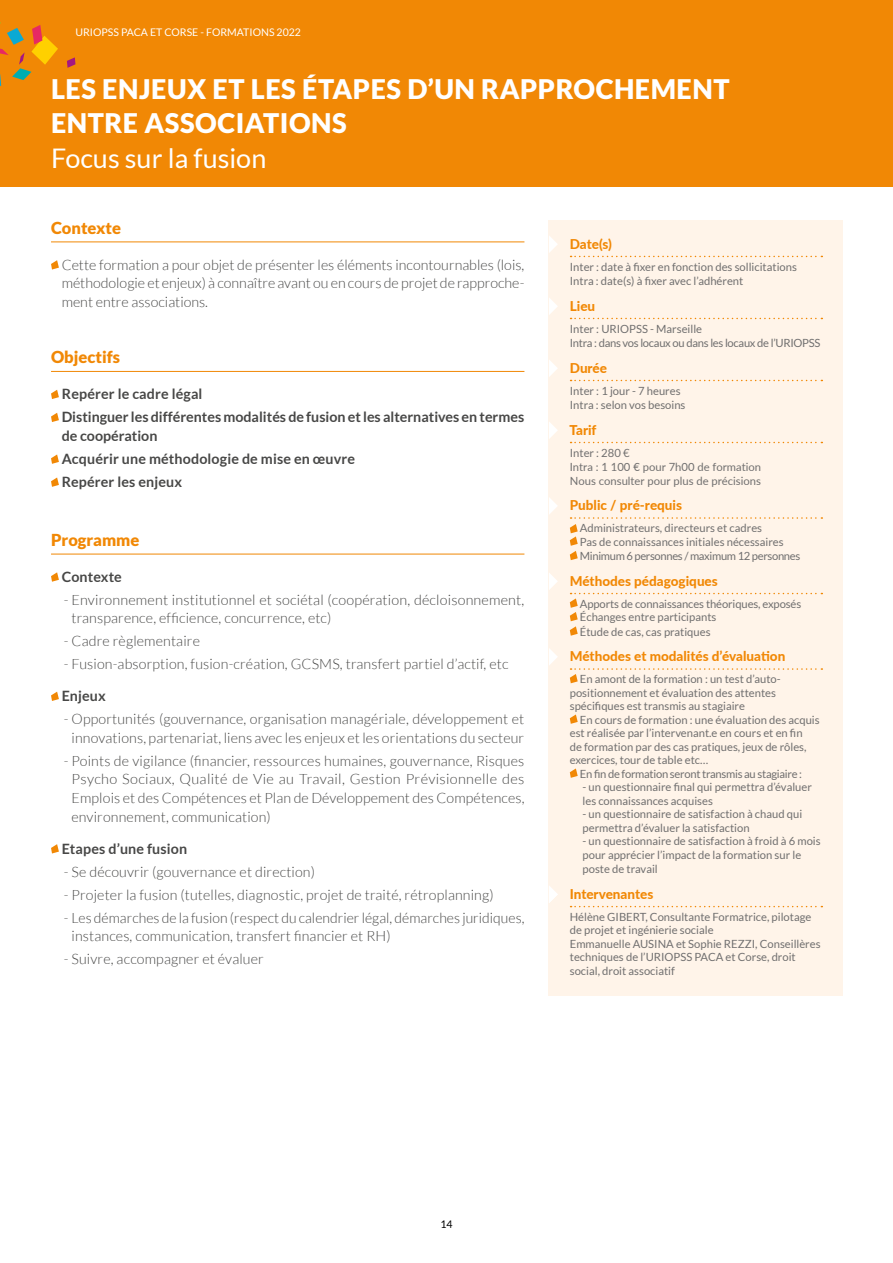
<style>
.page{position:relative;width:893px;height:1263px;background:#fff}
.page>*{position:absolute;margin:0;border:0;box-sizing:border-box;transform-origin:0 0}
.t1{font:900 27px/34.5px "Lato";letter-spacing:.02em;color:#fff}
.t2{font:27px "Lato";color:#fff}
.t3{font:900 16.5px "Lato";color:#f18805}
.t4{font:300 14.25px/18.8px "Lato";letter-spacing:.01em;color:#474746;text-align:justify}
.t5{font:700 14.25px/23px "Lato";letter-spacing:.01em;color:#474746}
.t6{font:800 13.5px "Lato";color:#f18805}
.t7{font:11.25px/14px "Lato";color:#706f6f}
.t8{font:11.25px/14.4px "Lato";letter-spacing:-.025em;color:#706f6f}
.t9{font:10.5px "Lato";color:#fff}
.t10{font:10.5px "Lato";color:#000}
</style>
<div class="page">
<div style="left:0;top:0;width:893px;height:187px;background:#f18805"></div>
<svg style="left:67px;top:57px;width:8px;height:11px"></svg>
<svg style="left:0;top:22px;width:58px;height:64px"></svg>
<hr style="left:51px;top:242px;width:473px;height:1px;background:#f18805">
<hr style="left:51px;top:371px;width:473px;height:1px;background:#f18805">
<hr style="left:51px;top:554px;width:473px;height:1px;background:#f18805">
<svg style="left:51px;top:260px;width:8px;height:10px"></svg>
<svg style="left:51px;top:390px;width:8px;height:9px"></svg>
<svg style="left:51px;top:413px;width:8px;height:9px"></svg>
<svg style="left:51px;top:454px;width:8px;height:10px"></svg>
<svg style="left:51px;top:477px;width:8px;height:10px"></svg>
<svg style="left:51px;top:572px;width:8px;height:10px"></svg>
<svg style="left:51px;top:692px;width:8px;height:9px"></svg>
<svg style="left:51px;top:844px;width:8px;height:9px"></svg>
<div style="left:549px;top:220px;width:294px;height:776px;background:#fff4e9"></div>
<svg style="left:571px;top:256px;width:251px;height:1px"></svg>
<svg style="left:571px;top:318px;width:251px;height:1px"></svg>
<svg style="left:571px;top:380px;width:251px;height:1px"></svg>
<svg style="left:571px;top:442px;width:251px;height:1px"></svg>
<svg style="left:571px;top:906px;width:251px;height:1px"></svg>
<svg style="left:570px;top:517px;width:252px;height:43px"></svg>
<svg style="left:570px;top:593px;width:252px;height:43px"></svg>
<svg style="left:570px;top:668px;width:252px;height:15px"></svg>
<svg style="left:570px;top:714px;width:8px;height:10px"></svg>
<svg style="left:570px;top:768px;width:8px;height:10px"></svg>
<svg style="left:549px;top:236px;width:9px;height:17px"></svg>
<svg style="left:549px;top:298px;width:9px;height:17px"></svg>
<svg style="left:549px;top:360px;width:9px;height:17px"></svg>
<svg style="left:549px;top:422px;width:9px;height:17px"></svg>
<svg style="left:549px;top:498px;width:8px;height:16px"></svg>
<svg style="left:549px;top:573px;width:9px;height:17px"></svg>
<svg style="left:549px;top:648px;width:9px;height:17px"></svg>
<svg style="left:549px;top:886px;width:9px;height:17px"></svg>
<p class="t9" style="left:75px;top:27px;width:227px">URIOPSS PACA ET CORSE - FORMATIONS 2022</p>
<h1 class="t1" style="left:51px;top:71px;width:680px">LES ENJEUX ET LES ÉTAPES D’UN RAPPROCHEMENT<br>ENTRE ASSOCIATIONS</h1>
<h1 class="t2" style="left:51px;top:143px;width:217px">Focus sur la fusion</h1>
<h2 class="t3" style="left:51px;top:218px;width:72px">Contexte</h2>
<p class="t4" style="left:62px;top:255px;width:464px">Cette formation a pour objet de présenter les éléments incontournables (lois, méthodologie et enjeux) à connaître avant ou en cours de projet de rapproche&shy;ment entre associations.</p>
<h2 class="t3" style="left:51px;top:348px;width:70px">Objectifs</h2>
<p class="t5" style="left:62px;top:382px;width:464px">Repérer le cadre légal<br>Distinguer les différentes modalités de fusion et les alternatives en termes</p>
<p class="t5" style="left:62px;top:424px;width:295px">de coopération<br>Acquérir une méthodologie de mise en œuvre<br>Repérer les enjeux</p>
<h2 class="t3" style="left:51px;top:530px;width:90px">Programme</h2>
<p class="t5" style="left:62px;top:565px;width:62px">Contexte</p>
<p class="t4" style="left:72px;top:590px;width:454px;text-indent:-8px">- Environnement institutionnel et sociétal (coopération, décloisonnement, transparence, efficience, concurrence, etc)</p>
<p class="t4" style="left:64px;top:632px;width:138px">- Cadre règlementaire</p>
<p class="t4" style="left:64px;top:655px;width:446px">- Fusion-absorption, fusion-création, GCSMS, transfert partiel d’actif, etc</p>
<p class="t5" style="left:62px;top:684px;width:46px">Enjeux</p>
<p class="t4" style="left:64px;top:709px;width:462px;text-align:center">- Opportunités (gouvernance, organisation managériale, développement et innovations, partenariat, liens avec les enjeux et les orientations du secteur</p>
<p class="t4" style="left:72px;top:751px;width:455px;text-indent:-8px">- Points de vigilance (financier, ressources humaines, gouvernance, Risques Psycho Sociaux, Qualité de Vie au Travail, Gestion Prévisionnelle des Emplois et des Compétences et Plan de Développement des Compétences, environnement, communication)</p>
<p class="t5" style="left:62px;top:837px;width:127px">Etapes d’une fusion</p>
<p class="t4" style="left:64px;top:862px;width:253px">- Se découvrir (gouvernance et direction)</p>
<p class="t4" style="left:64px;top:885px;width:431px">- Projeter la fusion (tutelles, diagnostic, projet de traité, rétroplanning)</p>
<p class="t4" style="left:72px;top:908px;width:454px;text-indent:-8px">- Les démarches de la fusion (respect du calendrier légal, démarches juridiques, instances, communication, transfert financier et RH)</p>
<p class="t4" style="left:64px;top:950px;width:202px">- Suivre, accompagner et évaluer</p>
<p class="t6" style="left:570px;top:234px;width:44px">Date(s)</p>
<p class="t7" style="left:570px;top:259px;width:229px;line-height:14.4px">Inter : date à fixer en fonction des sollicitations<br>Intra : date(s) à fixer avec l’adhérent</p>
<p class="t6" style="left:570px;top:296px;width:27px">Lieu</p>
<p class="t8" style="left:570px;top:321px;width:252px">Inter : URIOPSS - Marseille<br>Intra : dans vos locaux ou dans les locaux de l’URIOPSS</p>
<p class="t6" style="left:570px;top:358px;width:39px">Durée</p>
<p class="t7" style="left:570px;top:383px;width:117px;line-height:14.4px">Inter : 1 jour - 7 heures<br>Intra : selon vos besoins</p>
<p class="t6" style="left:569px;top:420px;width:29px">Tarif</p>
<p class="t7" style="left:570px;top:446px;width:193px">Inter : 280 €<br>Intra : 1 100 € pour 7h00 de formation<br>Nous consulter pour plus de précisions</p>
<p class="t6" style="left:570px;top:495px;width:114px">Public / pré-requis</p>
<p class="t7" style="left:580px;top:521px;width:222px">Administrateurs, directeurs et cadres<br>Pas de connaissances initiales nécessaires<br>Minimum 6 personnes / maximum 12 personnes</p>
<p class="t6" style="left:570px;top:571px;width:150px">Méthodes pédagogiques</p>
<p class="t7" style="left:580px;top:597px;width:223px">Apports de connaissances théoriques, exposés<br>Échanges entre participants<br>Étude de cas, cas pratiques</p>
<p class="t6" style="left:570px;top:646px;width:217px">Méthodes et modalités d’évaluation</p>
<p class="t7" style="left:570px;top:672px;width:212px;line-height:13.5px;text-indent:10px">En amont de la formation : un test d’auto&shy;positionnement et évaluation des attentes spécifiques est transmis au stagiaire</p>
<p class="t7" style="left:580px;top:713px;width:241px">En cours de formation : une évaluation des acquis</p>
<p class="t7" style="left:570px;top:726px;width:234px">est réalisée par l’intervenant.e en cours et en fin</p>
<p class="t7" style="left:570px;top:740px;width:238px">de formation par des cas pratiques, jeux de rôles,</p>
<p class="t7" style="left:570px;top:753px;width:140px">exercices, tour de table etc…</p>
<p class="t8" style="left:580px;top:766px;width:224px">En fin de formation seront transmis au stagiaire :</p>
<p class="t7" style="left:583px;top:780px;width:231px;line-height:13.5px">- un questionnaire final qui permettra d’évaluer les connaissances acquises</p>
<p class="t7" style="left:583px;top:807px;width:221px;line-height:13.5px">- un questionnaire de satisfaction à chaud qui permettra d’évaluer la satisfaction</p>
<p class="t7" style="left:583px;top:834px;width:240px">- un questionnaire de satisfaction à froid à 6 mois pour apprécier l’impact de la formation sur le poste de travail</p>
<p class="t6" style="left:570px;top:884px;width:85px">Intervenantes</p>
<p class="t7" style="left:570px;top:910px;width:252px;line-height:13.5px">Hélène GIBERT, Consultante Formatrice, pilotage de projet et ingénierie sociale<br>Emmanuelle AUSINA et Sophie REZZI, Conseillères techniques de l’URIOPSS PACA et Corse, droit social, droit associatif</p>
<p class="t10" style="left:440px;top:1218px;width:14px">14</p>
</div>
